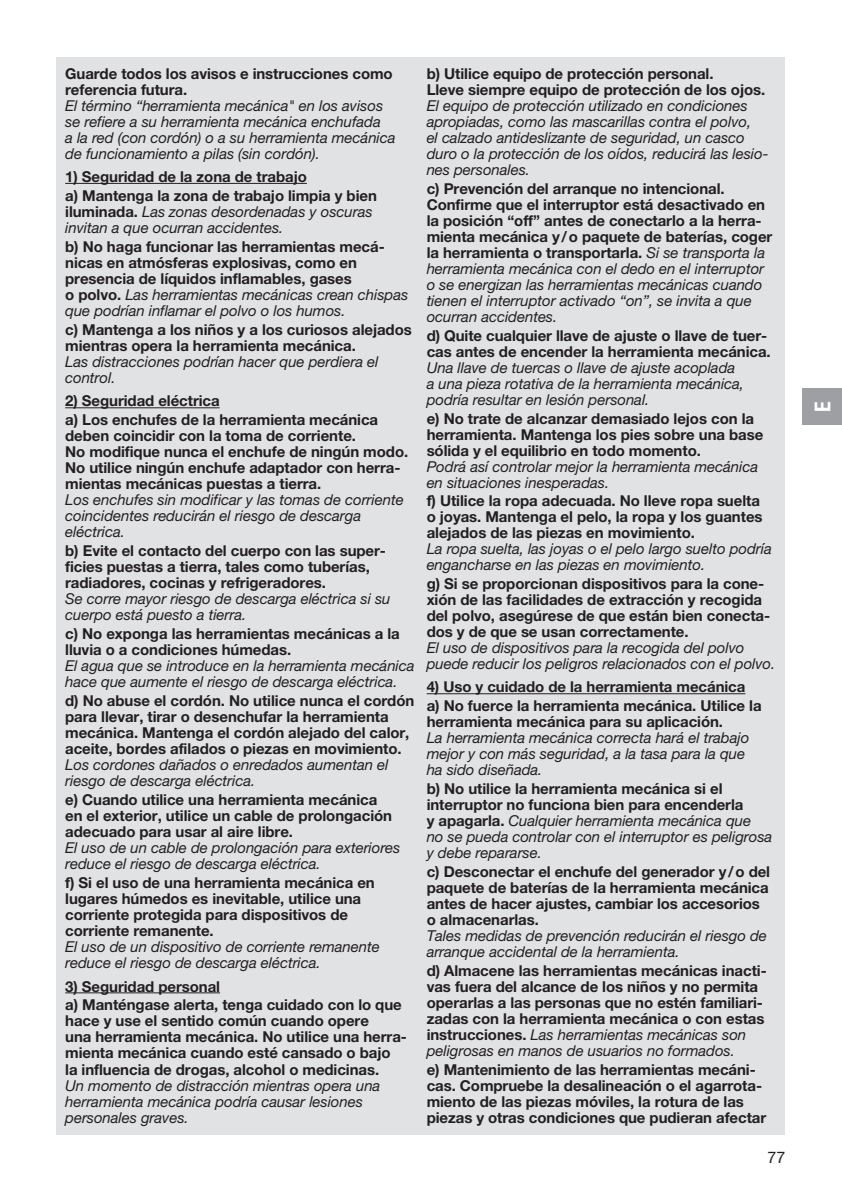
<style>
.page{position:relative;width:842px;height:1191px;background:#fff}
.page>*{position:absolute;margin:0;border:0;box-sizing:border-box;transform-origin:0 0}
.t1{font:22px "GARDENA Pro Bo Cond";color:#fff}
.t2{font:16px "GARDENA Pro";color:#231f20}
.t3{font:700 15px/16px "GARDENA Pro";letter-spacing:-.005em;color:#231f20}
.t4{font:italic 15px/16px "GARDENA Pro";letter-spacing:-.005em;color:#231f20}
.s1{font-weight:700;font-style:normal}
.s2{font-weight:400;font-style:italic}
</style>
<div class="page">
<div style="left:802px;top:388px;width:40px;height:37px;background:#9d9fa2"></div>
<div style="left:57px;top:57px;width:728px;height:1077px;background:#e1e2e4"></div>
<hr style="left:65px;top:183px;width:242px;height:1px;background:#231f20">
<hr style="left:65px;top:407px;width:155px;height:1px;background:#231f20">
<hr style="left:65px;top:992px;width:155px;height:1px;background:#231f20">
<hr style="left:427px;top:693px;width:318px;height:1px;background:#231f20">
<p class="t3" style="left:65px;top:65px;width:329px">Guarde todos los avisos e instrucciones como referencia futura.</p>
<p class="t4" style="left:65px;top:97px;width:332px">El término “herramienta mecánica" en los avisos se refiere a su herramienta mecánica enchufada<br>a la red (con cordón) o a su herramienta mecánica de funcionamiento a pilas (sin cordón).</p>
<p class="t3" style="left:65px;top:167px;width:313px;line-height:18.8px">1) Seguridad de la zona de trabajo<br>a) Mantenga la zona de trabajo limpia y bien</p>
<p class="t4" style="left:65px;top:203px;width:309px"><span class="s1">iluminada.</span> Las zonas desordenadas y oscuras invitan a que ocurran accidentes.</p>
<p class="t3" style="left:65px;top:238px;width:345px">b) No haga funcionar las herramientas mecá&shy;nicas en atmósferas explosivas, como en presencia de líquidos inflamables, gases<br>o polvo. <span class="s2">Las herramientas mecánicas crean chispas que podrían inflamar el polvo o los humos.</span></p>
<p class="t3" style="left:65px;top:321px;width:348px">c) Mantenga a los niños y a los curiosos alejados mientras opera la herramienta mecánica.</p>
<p class="t4" style="left:65px;top:353px;width:315px">Las distracciones podrían hacer que perdiera el control.</p>
<p class="t3" style="left:65px;top:391px;width:314px;line-height:18.8px">2) Seguridad eléctrica<br>a) Los enchufes de la herramienta mecánica</p>
<p class="t3" style="left:65px;top:427px;width:345px">deben coincidir con la toma de corriente.<br>No modifique nunca el enchufe de ningún modo.<br>No utilice ningún enchufe adaptador con herra&shy;mientas mecánicas puestas a tierra.</p>
<p class="t4" style="left:65px;top:492px;width:340px">Los enchufes sin modificar y las tomas de corriente coincidentes reducirán el riesgo de descarga eléctrica.</p>
<p class="t3" style="left:65px;top:542px;width:321px">b) Evite el contacto del cuerpo con las super&shy;ficies puestas a tierra, tales como tuberías, radiadores, cocinas y refrigeradores.</p>
<p class="t4" style="left:65px;top:590px;width:327px">Se corre mayor riesgo de descarga eléctrica si su cuerpo está puesto a tierra.</p>
<p class="t3" style="left:65px;top:625px;width:336px">c) No exponga las herramientas mecánicas a la lluvia o a condiciones húmedas.</p>
<p class="t4" style="left:65px;top:657px;width:351px">El agua que se introduce en la herramienta mecánica hace que aumente el riesgo de descarga eléctrica.</p>
<p class="t3" style="left:65px;top:692px;width:351px">d) No abuse el cordón. No utilice nunca el cordón para llevar, tirar o desenchufar la herramienta mecánica. Mantenga el cordón alejado del calor, aceite, bordes afilados o piezas en movimiento.</p>
<p class="t4" style="left:65px;top:756px;width:325px">Los cordones dañados o enredados aumentan el riesgo de descarga eléctrica.</p>
<p class="t3" style="left:65px;top:791px;width:328px">e) Cuando utilice una herramienta mecánica en el exterior, utilice un cable de prolongación adecuado para usar al aire libre.</p>
<p class="t4" style="left:65px;top:839px;width:337px">El uso de un cable de prolongación para exteriores reduce el riesgo de descarga eléctrica.</p>
<p class="t3" style="left:65px;top:874px;width:311px">f) Si el uso de una herramienta mecánica en lugares húmedos es inevitable, utilice una corriente protegida para dispositivos de corriente remanente.</p>
<p class="t4" style="left:65px;top:938px;width:316px">El uso de un dispositivo de corriente remanente reduce el riesgo de descarga eléctrica.</p>
<p class="t3" style="left:65px;top:976px;width:338px;line-height:18.8px">3) Seguridad personal<br>a) Manténgase alerta, tenga cuidado con lo que</p>
<p class="t3" style="left:65px;top:1012px;width:343px">hace y use el sentido común cuando opere<br>una herramienta mecánica. No utilice una herra&shy;mienta mecánica cuando esté cansado o bajo<br>la influencia de drogas, alcohol o medicinas.</p>
<p class="t4" style="left:65px;top:1077px;width:317px">Un momento de distracción mientras opera una herramienta mecánica podría causar lesiones personales graves.</p>
<p class="t3" style="left:427px;top:65px;width:340px">b) Utilice equipo de protección personal.<br>Lleve siempre equipo de protección de los ojos.</p>
<p class="t4" style="left:427px;top:97px;width:343px">El equipo de protección utilizado en condiciones apropiadas, como las mascarillas contra el polvo,<br>el calzado antideslizante de seguridad, un casco duro o la protección de los oídos, reducirá las lesio&shy;nes personales.</p>
<p class="t3" style="left:427px;top:180px;width:347px">c) Prevención del arranque no intencional.<br>Confirme que el interruptor está desactivado en la posición “off” antes de conectarlo a la herra&shy;mienta mecánica y/o paquete de baterías, coger la herramienta o transportarla. <span class="s2">Si se transporta la herramienta mecánica con el dedo en el interruptor o se energizan las herramientas mecánicas cuando tienen el interruptor activado “on”, se invita a que ocurran accidentes.</span></p>
<p class="t3" style="left:427px;top:327px;width:346px">d) Quite cualquier llave de ajuste o llave de tuer&shy;cas antes de encender la herramienta mecánica.</p>
<p class="t4" style="left:427px;top:359px;width:319px">Una llave de tuercas o llave de ajuste acoplada a una pieza rotativa de la herramienta mecánica, podría resultar en lesión personal.</p>
<p class="t3" style="left:427px;top:410px;width:338px">e) No trate de alcanzar demasiado lejos con la herramienta. Mantenga los pies sobre una base sólida y el equilibrio en todo momento.</p>
<p class="t4" style="left:427px;top:458px;width:333px">Podrá así controlar mejor la herramienta mecánica en situaciones inesperadas.</p>
<p class="t3" style="left:427px;top:493px;width:337px">f) Utilice la ropa adecuada. No lleve ropa suelta o joyas. Mantenga el pelo, la ropa y los guantes alejados de las piezas en movimiento.</p>
<p class="t4" style="left:427px;top:541px;width:347px">La ropa suelta, las joyas o el pelo largo suelto podría engancharse en las piezas en movimiento.</p>
<p class="t3" style="left:427px;top:575px;width:345px">g) Si se proporcionan dispositivos para la cone&shy;xión de las facilidades de extracción y recogida del polvo, asegúrese de que están bien conecta&shy;dos y de que se usan correctamente.</p>
<p class="t4" style="left:427px;top:640px;width:350px">El uso de dispositivos para la recogida del polvo puede reducir los peligros relacionados con el polvo.</p>
<p class="t3" style="left:427px;top:677px;width:336px;line-height:18.8px">4) Uso y cuidado de la herramienta mecánica a) No fuerce la herramienta mecánica. Utilice la</p>
<p class="t3" style="left:427px;top:713px;width:298px">herramienta mecánica para su aplicación.</p>
<p class="t4" style="left:427px;top:729px;width:324px">La herramienta mecánica correcta hará el trabajo mejor y con más seguridad, a la tasa para la que ha sido diseñada.</p>
<p class="t4" style="left:427px;top:780px;width:347px"><span class="s1">b) No utilice la herramienta mecánica si el interruptor no funciona bien para encenderla<br>y apagarla.</span> Cualquier herramienta mecánica que<br>no se pueda controlar con el interruptor es peligrosa y debe repararse.</p>
<p class="t3" style="left:427px;top:863px;width:345px">c) Desconectar el enchufe del generador y/o del paquete de baterías de la herramienta mecánica antes de hacer ajustes, cambiar los accesorios o almacenarlas.</p>
<p class="t4" style="left:427px;top:927px;width:342px">Tales medidas de prevención reducirán el riesgo de arranque accidental de la herramienta.</p>
<p class="t3" style="left:427px;top:962px;width:342px">d) Almacene las herramientas mecánicas inacti&shy;vas fuera del alcance de los niños y no permita operarlas a las personas que no estén familiari&shy;zadas con la herramienta mecánica o con estas instrucciones. <span class="s2">Las herramientas mecánicas son peligrosas en manos de usuarios no formados.</span></p>
<p class="t3" style="left:427px;top:1061px;width:341px">e) Mantenimiento de las herramientas mecáni&shy;cas. Compruebe la desalineación o el agarrota&shy;miento de las piezas móviles, la rotura de las piezas y otras condiciones que pudieran afectar</p>
<p class="t2" style="left:767px;top:1147px;width:19px">77</p>
<h1 class="t1" style="left:809px;top:412px;width:12px;rotate:-90deg">E</h1>
</div>
